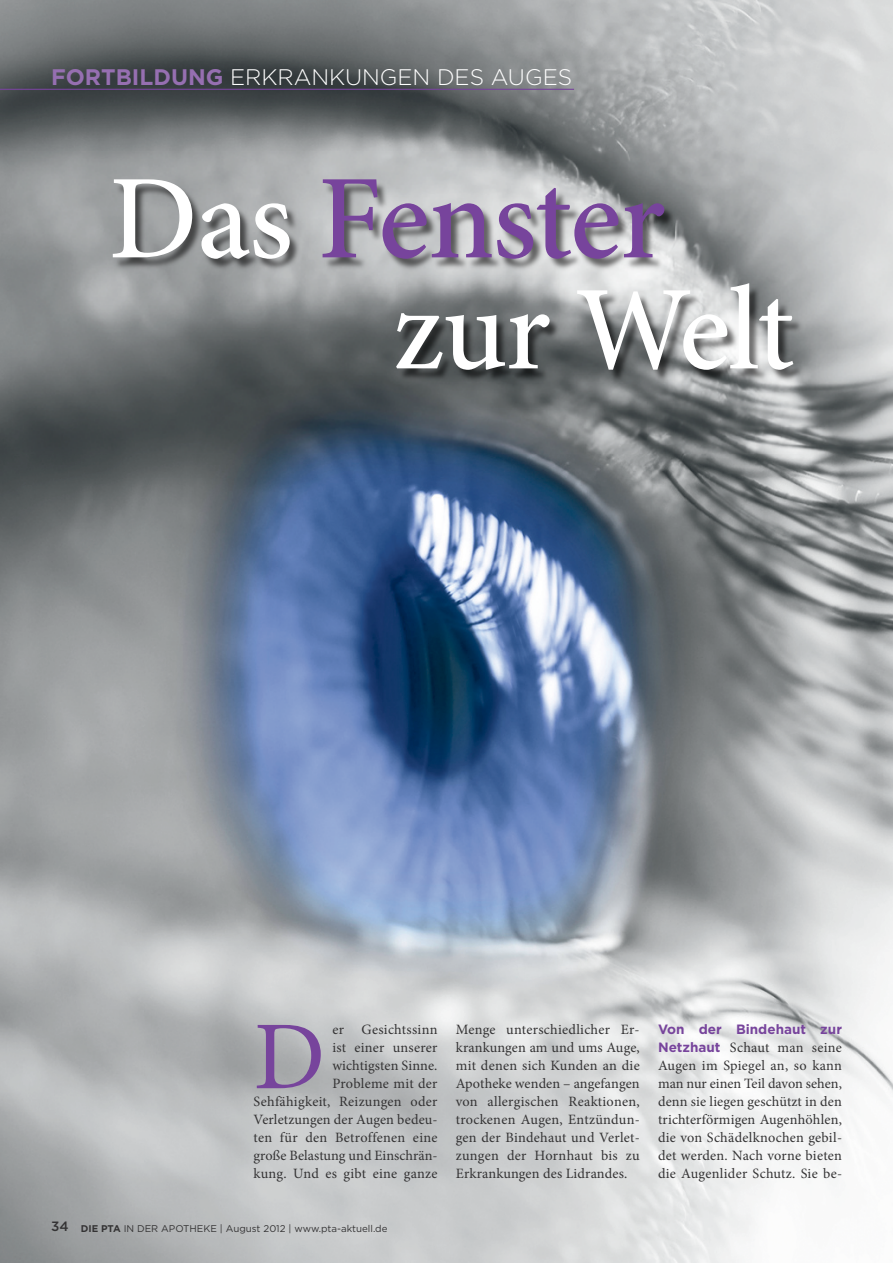
<style>
.page{position:relative;width:893px;height:1263px;background:#fff}
.page>*{position:absolute;margin:0;border:0;box-sizing:border-box;transform-origin:0 0}
.t1{font:500 120px/111px "Minion Pro";letter-spacing:-.015em;color:#fff}
.t2{font:97.35px "Minion Pro";color:#77449c}
.t3{font:300 22.5px "Gotham";color:#fff}
.t4{font:14.25px/18px "Minion Pro";letter-spacing:.015em;color:#343334;text-align:justify}
.t5{font:700 13.5px "Gotham";color:#77449c}
.t6{font:9.75px "Gotham";color:#343334}
.s1{font-weight:700;color:#966fb1}
.s2{color:#77449c}
.s3{font-family:"Gotham";font-weight:700;font-size:13.5px;color:#77449c}
.s4{font-weight:500;font-size:13.5px}
.s5{font-weight:700}
</style>
<div class="page">
<img style="left:0;top:0;width:893px;height:1263px">
<img style="left:12px;top:152px;width:881px;height:301px">
<hr style="left:0;top:89px;width:574px;height:1px;background:#77449c">
<h3 class="t3" style="left:51px;top:68px;width:523px"><span class="s1">FORTBILDUNG</span> ERKRANKUNGEN DES AUGES</h3>
<h1 class="t1" style="left:393px;top:160px;width:403px;text-indent:-284px">Das <span class="s2">Fenster </span>zur Welt</h1>
<p class="t4" style="left:254px;top:1022px;width:186px;text-align:right">er Gesichtssinn<br>ist einer unserer<br>wichtigsten Sinne.<br>Probleme mit der<br>Sehfähigkeit, Reizungen oder<br>Verletzungen der Augen bedeu&shy;ten für den Betroffenen eine große Belastung und Einschrän&shy;kung. Und es gibt eine ganze</p>
<p class="t4" style="left:456px;top:1022px;width:186px">Menge unterschiedlicher Er&shy;krankungen am und ums Auge, mit denen sich Kunden an die Apotheke wenden – angefangen von allergischen Reaktionen, trockenen Augen, Entzündun&shy;gen der Bindehaut und Verlet&shy;zungen der Hornhaut bis zu Erkrankungen des Lidrandes.</p>
<p class="t5" style="left:658px;top:1024px;width:185px">Von der Bindehaut zur</p>
<h2 class="t2" style="left:254px;top:1019px;width:73px">D</h2>
<p class="t4" style="left:658px;top:1040px;width:186px"><span class="s3">Netzhaut</span> Schaut man seine Augen im Spiegel an, so kann man nur einen Teil davon sehen, denn sie liegen geschützt in den trichterförmigen Augenhöhlen, die von Schädelknochen gebil&shy;det werden. Nach vorne bieten die Augenlider Schutz. Sie be-</p>
<p class="t6" style="left:51px;top:1225px;width:338px"><span class="s4">34</span> <span class="s5">DIE PTA</span> IN DER APOTHEKE | August 2012 | www.pta-aktuell.de</p>
</div>
